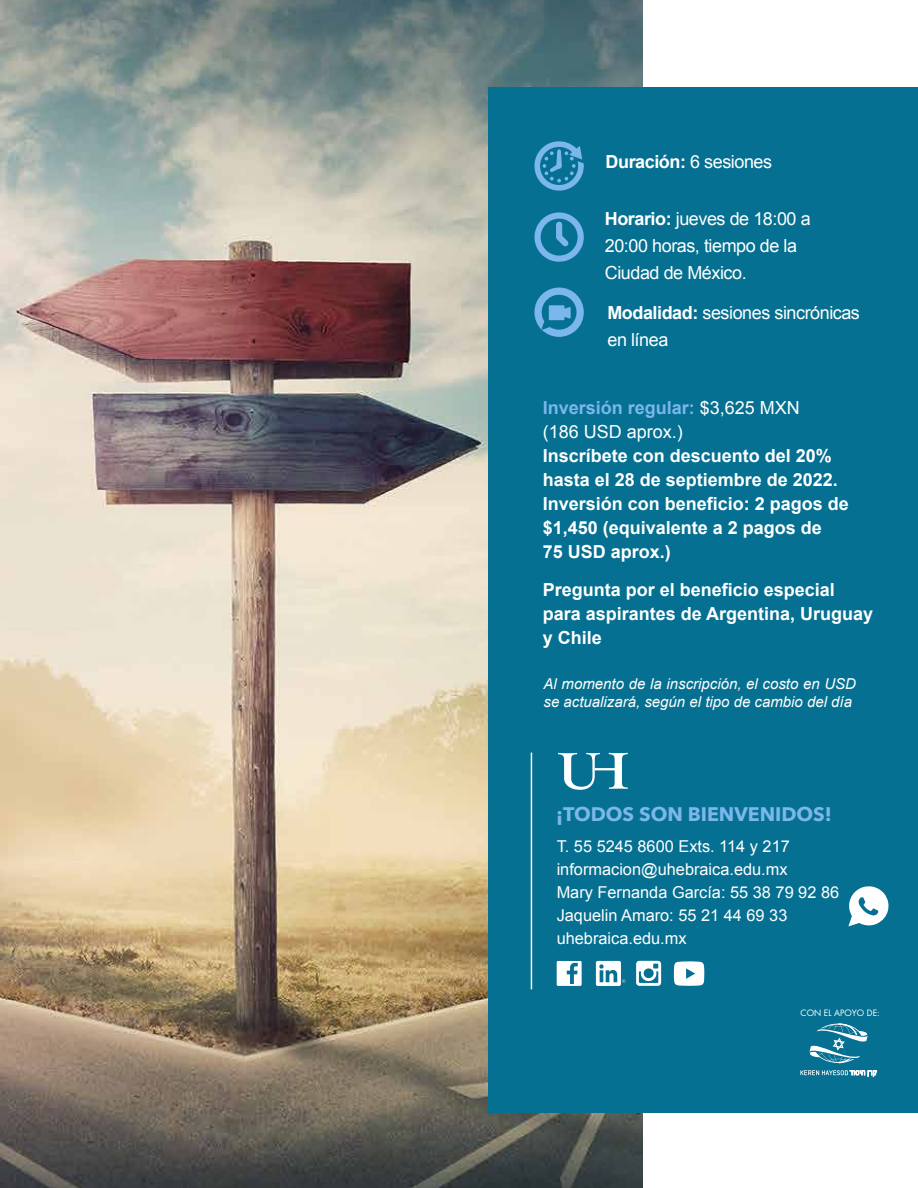
<style>
.page{position:relative;width:918px;height:1188px;background:#fff}
.page>*{position:absolute;margin:0;border:0;box-sizing:border-box;transform-origin:0 0}
.t1{font:700 19.65px "Avenir Next";color:#7bb6ed}
.t2{font:700 18px/24px "Arial";color:#fff}
.t3{font:18px/27px "Arial";letter-spacing:-.025em;color:#fff}
.t4{font:18px/24px "Arial";color:#fff}
.t5{font:700 18px "Arial";letter-spacing:-.025em;color:#fff}
.t6{font:16.35px/23px "Arial";color:#fff}
.t7{font:italic 15px/18px "Arial";color:#fff}
.t8{font:8.55px "Futura Std";color:#fff}
.s1{font-weight:400}
.s2{font-weight:700}
.s3{font-weight:700;color:#7bb6ed}
</style>
<div class="page">
<img style="left:0;top:0;width:643px;height:1188px">
<div style="left:488px;top:87px;width:430px;height:1026px;background:#057091"></div>
<svg style="left:534px;top:212px;width:50px;height:50px"></svg>
<svg style="left:534px;top:288px;width:50px;height:49px"></svg>
<svg style="left:534px;top:141px;width:50px;height:50px"></svg>
<svg style="left:848px;top:886px;width:41px;height:40px"></svg>
<hr style="left:531px;top:753px;width:1px;height:236px;background:#fff">
<svg style="left:557px;top:961px;width:25px;height:25px"></svg>
<svg style="left:596px;top:961px;width:29px;height:25px"></svg>
<svg style="left:636px;top:961px;width:25px;height:25px"></svg>
<svg style="left:674px;top:961px;width:30px;height:25px"></svg>
<svg style="left:558px;top:753px;width:70px;height:37px"></svg>
<svg style="left:800px;top:1023px;width:77px;height:54px"></svg>
<p class="t5" style="left:606px;top:150px;width:168px">Duración: <span class="s1">6 sesiones</span></p>
<p class="t3" style="left:605px;top:206px;width:207px"><span class="s2">Horario:</span> jueves de 18:00 a<br>20:00 horas, tiempo de la<br>Ciudad de México.</p>
<p class="t3" style="left:607px;top:300px;width:254px"><span class="s2">Modalidad:</span> sesiones sincrónicas en línea</p>
<p class="t4" style="left:543px;top:396px;width:259px"><span class="s3">Inversión regular:</span> $3,625 MXN (186 USD aprox.)</p>
<p class="t2" style="left:543px;top:444px;width:308px">Inscríbete con descuento del 20% hasta el 28 de septiembre de 2022.<br>Inversión con beneficio: 2 pagos de $1,450 (equivalente a 2 pagos de<br>75 USD aprox.)</p>
<p class="t2" style="left:543px;top:578px;width:332px">Pregunta por el beneficio especial para aspirantes de Argentina, Uruguay y Chile</p>
<p class="t7" style="left:544px;top:675px;width:314px">Al momento de la inscripción, el costo en USD se actualizará, según el tipo de cambio del día</p>
<p class="t1" style="left:556px;top:798px;width:277px">¡TODOS SON BIENVENIDOS!</p>
<p class="t6" style="left:557px;top:835px;width:284px">T. 55 5245 8600 Exts. 114 y 217 informacion@uhebraica.edu.mx<br>Mary Fernanda García: 55 38 79 92 86<br>Jaquelin Amaro: 55 21 44 69 33 uhebraica.edu.mx</p>
<p class="t8" style="left:801px;top:1007px;width:81px">CON EL APOYO DE:</p>
</div>
